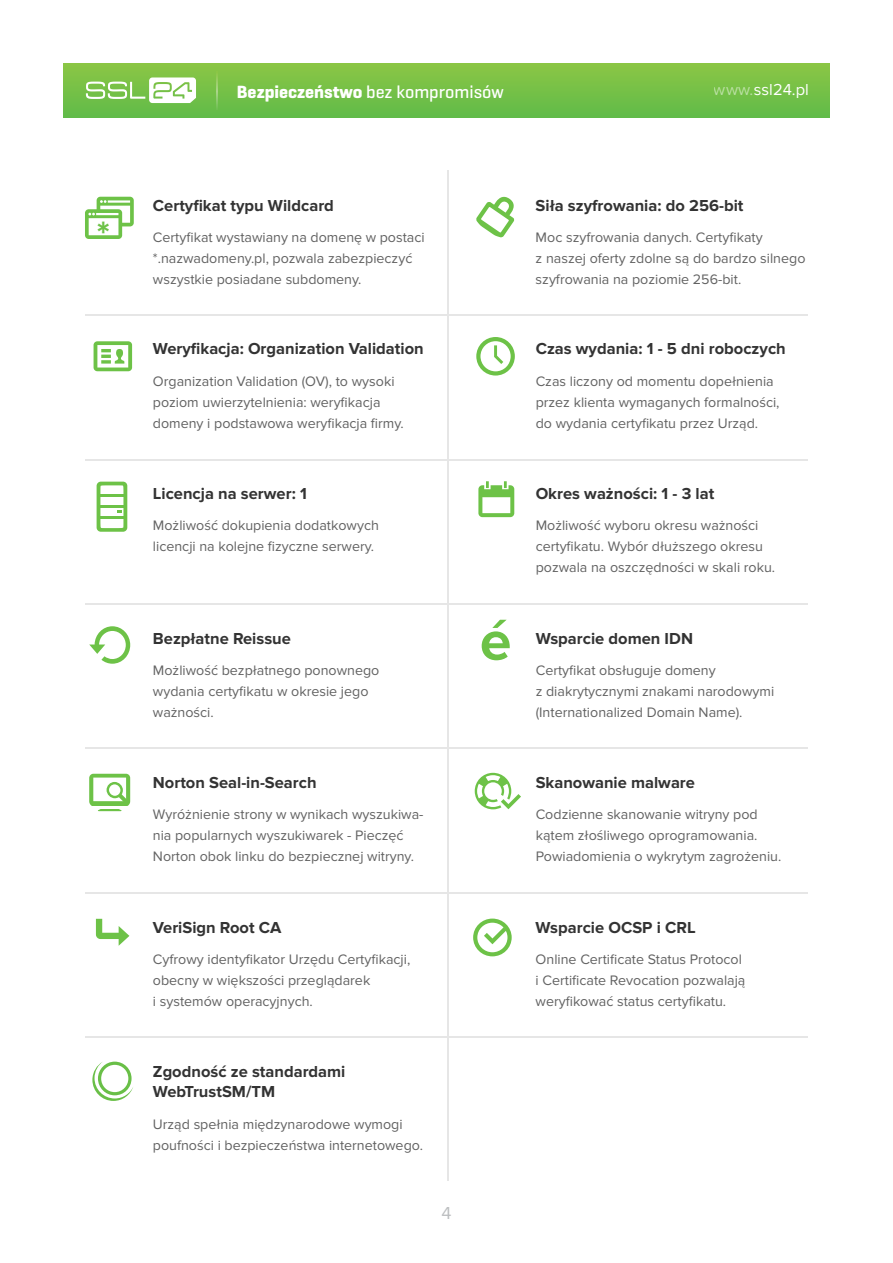
<style>
.page{position:relative;width:893px;height:1263px;background:#fff}
.page>*{position:absolute;margin:0;border:0;box-sizing:border-box;transform-origin:0 0}
.t1{font:700 57px "Proxima Nova";color:#6dc247}
.t2{font:700 37.5px "Proxima Nova";color:#6dc247}
.t3{font:700 18px "Geogrotesque";color:#fff}
.t4{font:18px "Proxima Nova";color:#bcbec0}
.t5{font:700 16.5px/19.8px "Proxima Nova";color:#333}
.t6{font:16.5px "Proxima Nova";color:#fff}
.t7{font:14.25px/21px "Proxima Nova";color:#626262}
.s1{font-weight:500}
</style>
<div class="page">
<div style="left:64px;top:64px;width:765px;height:54px;background:linear-gradient(to bottom,#8bc645,#61bb49)"></div>
<svg style="left:86px;top:77px;width:110px;height:26px"></svg>
<svg style="left:216px;top:72px;width:1px;height:38px"></svg>
<hr style="left:447px;top:170px;width:2px;height:1011px;background:#e6e6e6">
<hr style="left:85px;top:315px;width:723px;height:1px;background:#e6e6e6">
<hr style="left:85px;top:603px;width:723px;height:2px;background:#e6e6e6">
<hr style="left:85px;top:892px;width:723px;height:1px;background:#e6e6e6">
<hr style="left:85px;top:459px;width:723px;height:1px;background:#e6e6e6">
<hr style="left:85px;top:748px;width:723px;height:1px;background:#e6e6e6">
<hr style="left:85px;top:1036px;width:723px;height:2px;background:#e6e6e6">
<svg style="left:96px;top:919px;width:33px;height:27px"></svg>
<svg style="left:476px;top:196px;width:39px;height:42px"></svg>
<svg style="left:475px;top:773px;width:46px;height:36px"></svg>
<svg style="left:476px;top:337px;width:39px;height:39px"></svg>
<svg style="left:478px;top:481px;width:36px;height:36px"></svg>
<svg style="left:89px;top:626px;width:41px;height:38px"></svg>
<svg style="left:89px;top:774px;width:41px;height:37px"></svg>
<hr style="left:90px;top:806px;width:38px;height:2px;background:#fff">
<svg style="left:97px;top:482px;width:30px;height:50px"></svg>
<svg style="left:473px;top:918px;width:39px;height:38px"></svg>
<svg style="left:94px;top:341px;width:38px;height:30px"></svg>
<svg style="left:92px;top:1061px;width:41px;height:40px"></svg>
<svg style="left:85px;top:197px;width:49px;height:42px"></svg>
<h2 class="t2" style="left:97px;top:212px;width:15px">*</h2>
<p class="t3" style="left:237px;top:80px;width:268px">Bezpieczeństwo <span class="s1">bez kompromisów</span></p>
<p class="t6" style="left:714px;top:80px;width:96px">www.ssl24.pl</p>
<p class="t5" style="left:153px;top:196px;width:183px">Certyfikat typu Wildcard</p>
<p class="t7" style="left:153px;top:227px;width:273px">Certyfikat wystawiany na domenę w postaci *.nazwadomeny.pl, pozwala zabezpieczyć wszystkie posiadane subdomeny.</p>
<p class="t5" style="left:153px;top:339px;width:272px">Weryfikacja: Organization Validation</p>
<p class="t7" style="left:153px;top:370px;width:252px">Organization Validation (OV), to wysoki poziom uwierzytelnienia: weryfikacja domeny i podstawowa weryfikacja firmy.</p>
<p class="t5" style="left:153px;top:484px;width:155px">Licencja na serwer: 1</p>
<p class="t7" style="left:153px;top:515px;width:227px">Możliwość dokupienia dodatkowych licencji na kolejne fizyczne serwery.</p>
<p class="t5" style="left:153px;top:628px;width:139px">Bezpłatne Reissue</p>
<p class="t7" style="left:153px;top:660px;width:228px">Możliwość bezpłatnego ponownego wydania certyfikatu w okresie jego ważności.</p>
<p class="t5" style="left:153px;top:773px;width:165px">Norton Seal-in-Search</p>
<p class="t7" style="left:153px;top:804px;width:272px">Wyróżnienie strony w wynikach wyszukiwa&shy;nia popularnych wyszukiwarek - Pieczęć<br>Norton obok linku do bezpiecznej witryny.</p>
<p class="t5" style="left:153px;top:918px;width:130px">VeriSign Root CA</p>
<p class="t7" style="left:153px;top:949px;width:259px">Cyfrowy identyfikator Urzędu Certyfikacji, obecny w większości przeglądarek<br>i systemów operacyjnych.</p>
<p class="t5" style="left:153px;top:1062px;width:194px">Zgodność ze standardami<br>WebTrustSM/TM</p>
<p class="t7" style="left:153px;top:1114px;width:272px">Urząd spełnia międzynarodowe wymogi poufności i bezpieczeństwa internetowego.</p>
<p class="t4" style="left:441px;top:1202px;width:12px">4</p>
<h1 class="t1" style="left:480px;top:608px;width:33px">é</h1>
<p class="t5" style="left:536px;top:196px;width:209px">Siła szyfrowania: do 256-bit</p>
<p class="t7" style="left:536px;top:227px;width:271px">Moc szyfrowania danych. Certyfikaty<br>z naszej oferty zdolne są do bardzo silnego szyfrowania na poziomie 256-bit.</p>
<p class="t5" style="left:536px;top:339px;width:252px">Czas wydania: 1 - 5 dni roboczych</p>
<p class="t7" style="left:536px;top:370px;width:245px">Czas liczony od momentu dopełnienia przez klienta wymaganych formalności, do wydania certyfikatu przez Urząd.</p>
<p class="t5" style="left:536px;top:484px;width:180px">Okres ważności: 1 - 3 lat</p>
<p class="t7" style="left:536px;top:515px;width:241px">Możliwość wyboru okresu ważności certyfikatu. Wybór dłuższego okresu pozwala na oszczędności w skali roku.</p>
<p class="t5" style="left:536px;top:628px;width:159px">Wsparcie domen IDN</p>
<p class="t7" style="left:536px;top:660px;width:240px">Certyfikat obsługuje domeny<br>z diakrytycznymi znakami narodowymi (Internationalized Domain Name).</p>
<p class="t5" style="left:536px;top:773px;width:161px">Skanowanie malware</p>
<p class="t7" style="left:536px;top:804px;width:247px">Codzienne skanowanie witryny pod kątem złośliwego oprogramowania.<br>Powiadomienia o wykrytym zagrożeniu.</p>
<p class="t5" style="left:536px;top:918px;width:162px">Wsparcie OCSP i CRL</p>
<p class="t7" style="left:536px;top:949px;width:211px">Online Certificate Status Protocol i Certificate Revocation pozwalają weryfikować status certyfikatu.</p>
</div>
